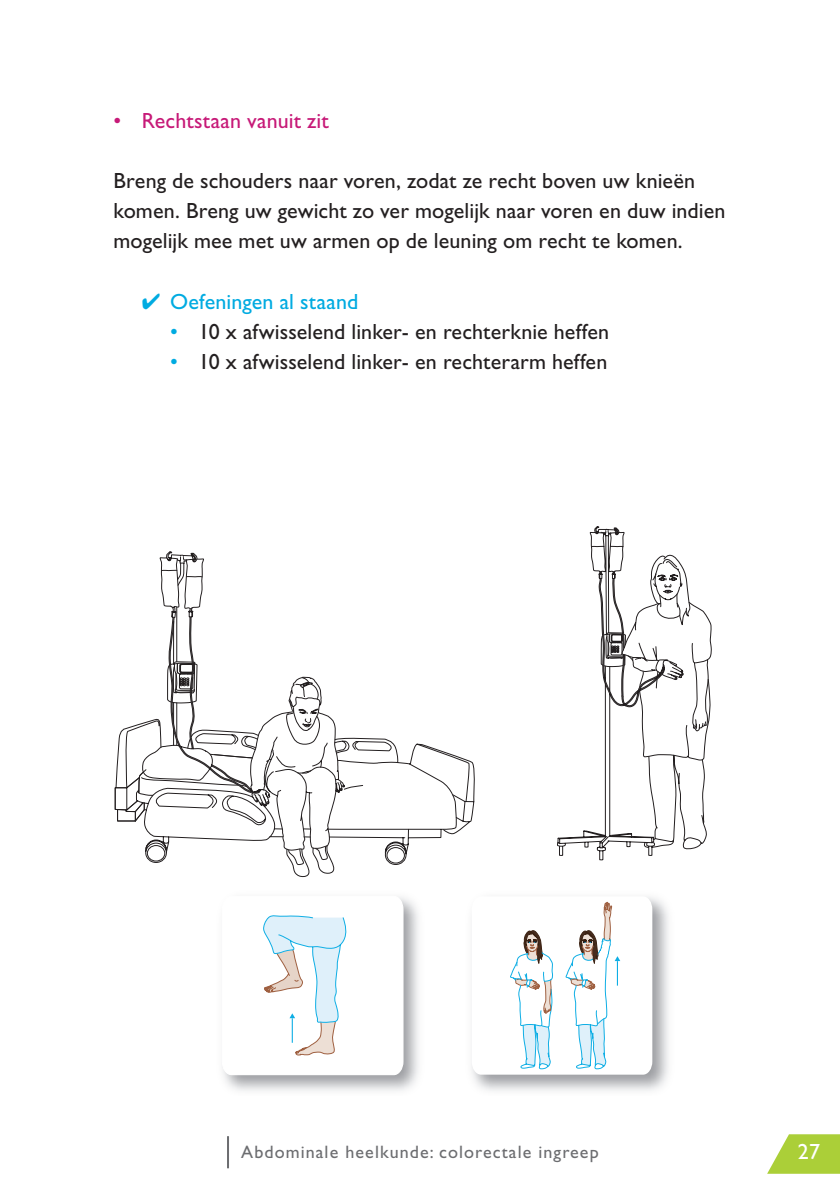
<style>
.page{position:relative;width:840px;height:1191px;background:#fff}
.page>*{position:absolute;margin:0;border:0;box-sizing:border-box;transform-origin:0 0}
.t1{font:22px/30px "Gill Sans Std";letter-spacing:.005em;color:#231f20}
.t2{font:22px "Gill Sans Std";letter-spacing:.005em;color:#c71a78}
.t3{font:22px "Gill Sans Std";letter-spacing:.005em;color:#00abe1}
.t4{font:22px "Gill Sans Std";color:#fff}
.t5{font:18px "Gill Sans Std";letter-spacing:.06em;color:#6c6d70}
.s1{color:#00abe1}
</style>
<div class="page">
<svg style="left:767px;top:1134px;width:72px;height:39px"></svg>
<hr style="left:227px;top:1136px;width:2px;height:32px;background:#6c6d70">
<svg style="left:363px;top:835px;width:79px;height:30px"></svg>
<svg style="left:115px;top:551px;width:248px;height:326px"></svg>
<svg style="left:142px;top:616px;width:333px;height:219px"></svg>
<svg style="left:594px;top:526px;width:117px;height:205px"></svg>
<svg style="left:557px;top:531px;width:150px;height:329px"></svg>
<svg style="left:221px;top:895px;width:183px;height:180px"></svg>
<img style="left:472px;top:897px;width:197px;height:194px">
<svg style="left:471px;top:897px;width:181px;height:177px"></svg>
<p class="t2" style="left:113px;top:108px;width:217px">• Rechtstaan vanuit zit</p>
<p class="t1" style="left:113px;top:166px;width:613px">Breng de schouders naar voren, zodat ze recht boven uw knieën komen. Breng uw gewicht zo ver mogelijk naar voren en duw indien mogelijk mee met uw armen op de leuning om recht te komen.</p>
<p class="t3" style="left:142px;top:288px;width:218px">✔ Oefeningen al staand</p>
<p class="t1" style="left:170px;top:316px;width:440px"><span class="s1">•</span> 10 x afwisselend linker- en rechterknie heffen</p>
<p class="t1" style="left:170px;top:346px;width:438px"><span class="s1">•</span> 10 x afwisselend linker- en rechterarm heffen</p>
<p class="t5" style="left:241px;top:1141px;width:359px">Abdominale heelkunde: colorectale ingreep</p>
<p class="t4" style="left:797px;top:1138px;width:23px">27</p>
</div>
